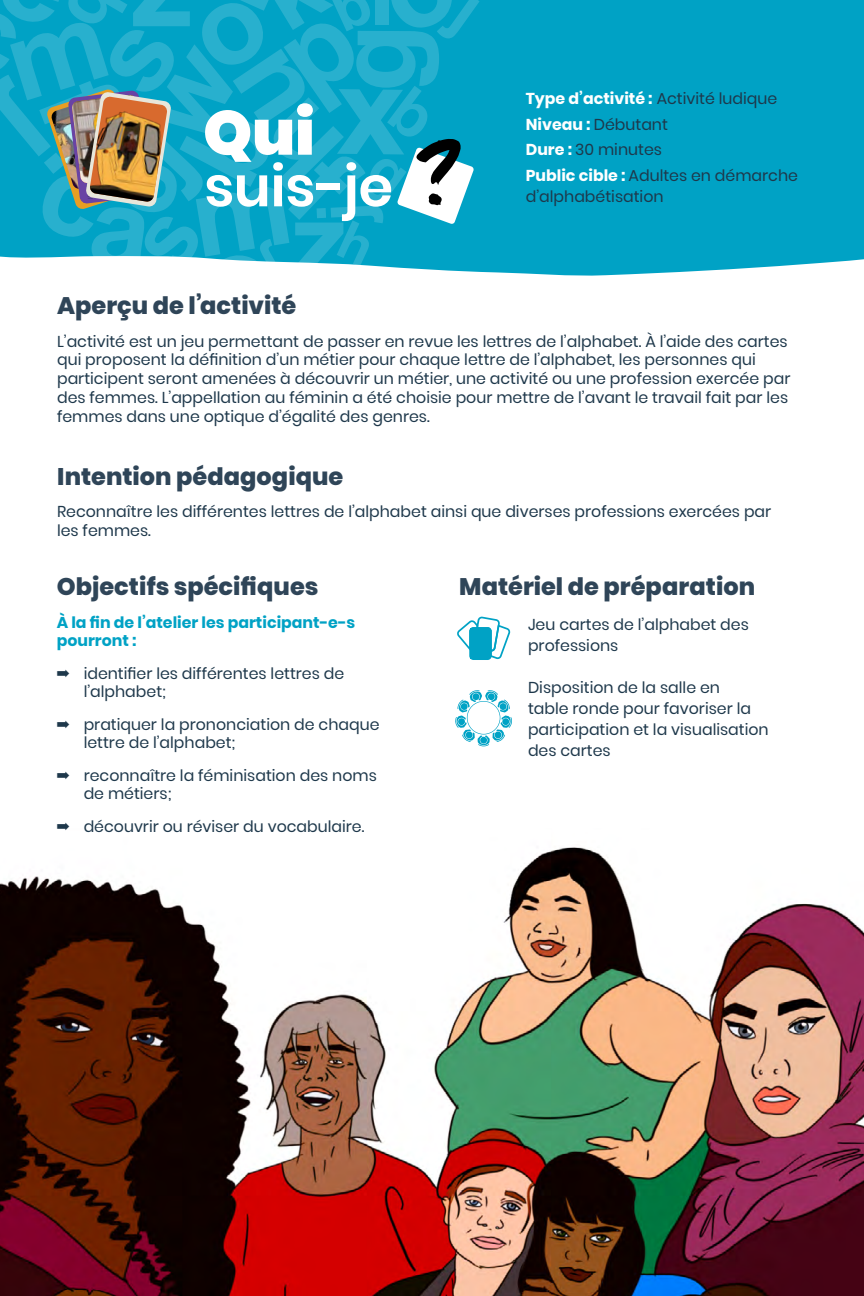
<style>
.page{position:relative;width:864px;height:1296px;background:#fff}
.page>*{position:absolute;margin:0;border:0;box-sizing:border-box;transform-origin:0 0}
.t1{font:900 62.1px "Poppins";color:#fff}
.t2{font:600 55.8px "Poppins";letter-spacing:-.005em;color:#fff}
.t3{font:800 24px "Poppins";color:#2f4558}
.t4{font:15.75px/18.8px "Poppins";color:#1e384b}
.t5{font:700 15.75px/18.8px "Poppins";color:#00a2c5}
.s1{font-weight:700;color:#fff}
</style>
<div class="page">
<div style="left:487px;top:0;width:377px;height:276px;background:#00a2c5"></div>
<img style="left:0;top:847px;width:864px;height:449px">
<svg style="left:457px;top:616px;width:54px;height:44px"></svg>
<div style="left:470px;top:629px;width:20px;height:30px;background:#00a2c5"></div>
<svg style="left:455px;top:690px;width:57px;height:56px"></svg>
<svg style="left:0;top:0;width:487px;height:273px"></svg>
<img style="left:90px;top:97px;width:78px;height:105px">
<h1 class="t1" style="left:203px;top:97px;width:113px">Qui</h1>
<h2 class="t2" style="left:204px;top:154px;width:191px">suis-je</h2>
<p class="t4" style="left:526px;top:86px;width:274px;line-height:25.5px"><span class="s1">Type d’activité :</span> Activité ludique<br><span class="s1">Niveau :</span> Débutant<br><span class="s1">Dure :</span> 30 minutes<br><span class="s1">Public cible :</span> Adultes en démarche</p>
<p class="t4" style="left:526px;top:187px;width:139px">d’alphabétisation</p>
<h3 class="t3" style="left:57px;top:292px;width:241px">Aperçu de l’activité</h3>
<p class="t4" style="left:57px;top:332px;width:735px">L’activité est un jeu permettant de passer en revue les lettres de l’alphabet. À l’aide des cartes qui proposent la définition d’un métier pour chaque lettre de l’alphabet, les personnes qui participent seront amenées à découvrir un métier, une activité ou une profession exercée par des femmes. L’appellation au féminin a été choisie pour mettre de l’avant le travail fait par les femmes dans une optique d’égalité des genres.</p>
<h3 class="t3" style="left:57px;top:462px;width:288px">Intention pédagogique</h3>
<p class="t4" style="left:57px;top:502px;width:716px">Reconnaître les différentes lettres de l’alphabet ainsi que diverses professions exercées par les femmes.</p>
<h3 class="t3" style="left:57px;top:573px;width:263px">Objectifs spécifiques</h3>
<p class="t5" style="left:57px;top:613px;width:300px">À la fin de l’atelier les participant-e-s pourront :</p>
<p class="t4" style="left:84px;top:664px;width:262px;text-indent:-27px">➡ identifier les différentes lettres de l’alphabet;</p>
<p class="t4" style="left:84px;top:715px;width:297px;text-indent:-27px">➡ pratiquer la prononciation de chaque lettre de l’alphabet;</p>
<p class="t4" style="left:84px;top:766px;width:295px;text-indent:-27px">➡ reconnaître la féminisation des noms de métiers;</p>
<p class="t4" style="left:57px;top:817px;width:309px">➡ découvrir ou réviser du vocabulaire.</p>
<h3 class="t3" style="left:459px;top:573px;width:298px">Matériel de préparation</h3>
<p class="t4" style="left:528px;top:614px;width:222px;line-height:21px">Jeu cartes de l’alphabet des professions</p>
<p class="t4" style="left:528px;top:677px;width:242px;line-height:21px">Disposition de la salle en<br>table ronde pour favoriser la participation et la visualisation des cartes</p>
</div>
